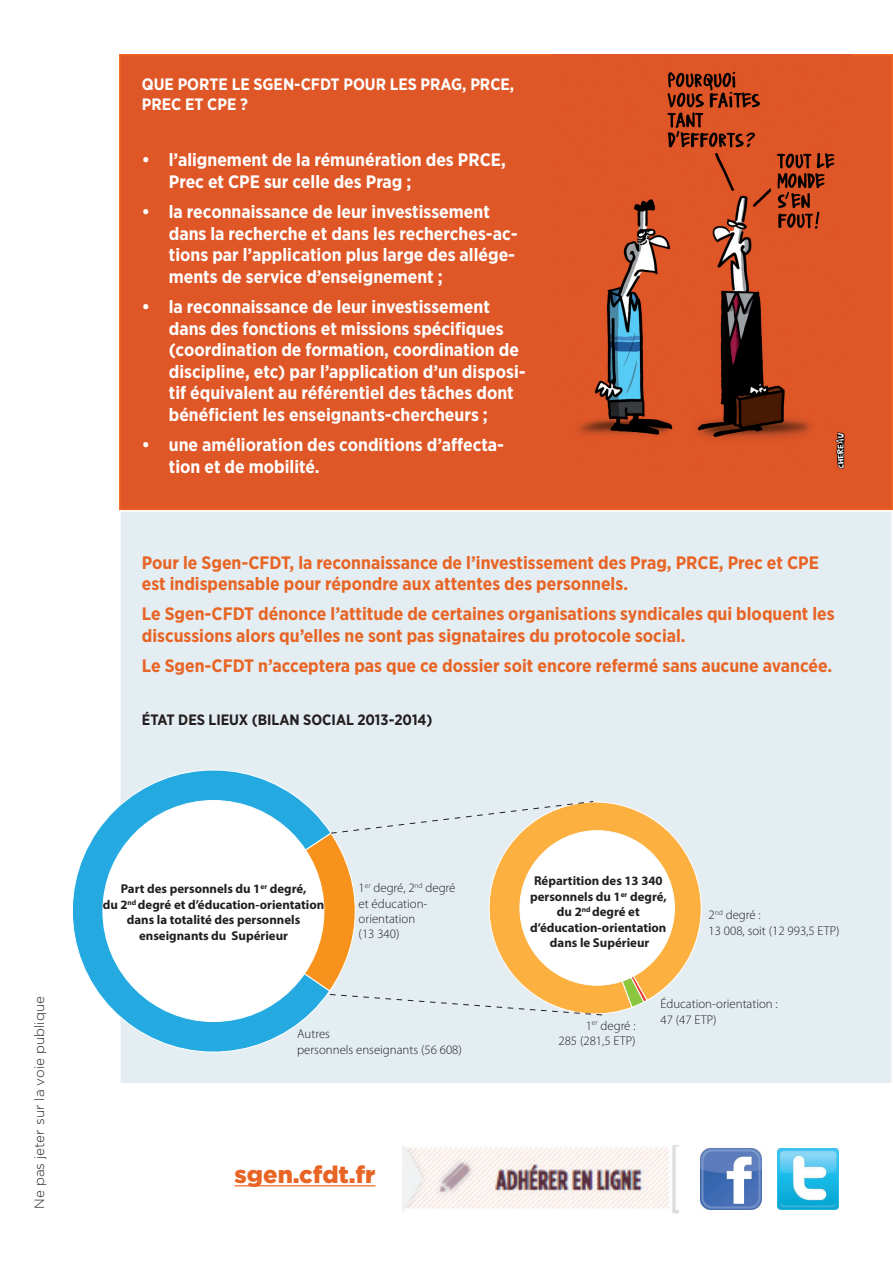
<style>
.page{position:relative;width:893px;height:1263px;background:#fff}
.page>*{position:absolute;margin:0;border:0;box-sizing:border-box;transform-origin:0 0}
.t1{font:900 24px "Gotham";color:#e86424}
.t2{font:700 18px/21.6px "Gotham Narrow";color:#fff}
.t3{font:700 18px/21.6px "Gotham Narrow";color:#e86424}
.t4{font:700 16.5px "Gotham Narrow";color:#fff}
.t5{font:700 15px "Gotham Narrow";color:#231f20}
.t6{font:300 13.5px "Gotham";color:#231f20}
.t7{font:700 12.9px/15.5px "Myriad Pro";color:#231f20;text-align:center}
.t8{font:300 12.9px/15.5px "Myriad Pro";color:#231f20}
</style>
<div class="page">
<div style="left:120px;top:55px;width:772px;height:454px;background:#df5627"></div>
<div style="left:120px;top:511px;width:772px;height:573px;background:#e4edf2"></div>
<svg style="left:648px;top:816px;width:54px;height:184px"></svg>
<div style="left:520px;top:831px;width:154px;height:154px;background:#fff;border-radius:50%"></div>
<svg style="left:72px;top:751px;width:236px;height:313px"></svg>
<div style="left:103px;top:800px;width:221px;height:221px;background:#fff;border-radius:50%"></div>
<svg style="left:217px;top:800px;width:431px;height:216px"></svg>
<img style="left:553px;top:54px;width:299px;height:415px">
<img style="left:700px;top:1148px;width:61px;height:61px">
<img style="left:778px;top:1148px;width:61px;height:61px">
<hr style="left:235px;top:1185px;width:140px;height:1px;background:#e86424">
<img style="left:402px;top:1145px;width:276px;height:68px">
<p class="t4" style="left:142px;top:74px;width:170px">Que porte le Sgen-CFDT</p>
<p class="t4" style="left:343px;top:74px;width:172px">pour les Prag, PRCE,</p>
<p class="t4" style="left:142px;top:93px;width:108px">Prec et CPE ?</p>
<p class="t2" style="left:169px;top:149px;width:338px;text-indent:-27px">• l’alignement de la rémunération des PRCE,<br>Prec et CPE sur celle des Prag ;</p>
<p class="t2" style="left:169px;top:201px;width:350px;text-indent:-27px">• la reconnaissance de leur investissement dans la recherche et dans les recherches-ac&shy;tions par l’application plus large des allége&shy;ments de service d’enseignement ;</p>
<p class="t2" style="left:169px;top:296px;width:358px;text-indent:-27px">• la reconnaissance de leur investissement dans des fonctions et missions spécifiques (coordination de formation, coordination de discipline, etc) par l’application d’un disposi&shy;tif équivalent au référentiel des tâches dont bénéficient les enseignants-chercheurs ;</p>
<p class="t2" style="left:169px;top:434px;width:337px;text-indent:-27px">• une amélioration des conditions d’affecta&shy;tion et de mobilité.</p>
<p class="t3" style="left:142px;top:551px;width:677px;text-indent:148px">, la reconnaissance de l’investissement des Prag, PRCE, Prec et CPE est indispensable pour répondre aux attentes des personnels.</p>
<p class="t3" style="left:142px;top:603px;width:82px">Le Sgen-CFDT</p>
<p class="t3" style="left:142px;top:551px;width:118px">Pour le Sgen-CFDT</p>
<p class="t3" style="left:142px;top:603px;width:694px;text-indent:116px">dénonce l’attitude de certaines organisations syndicales qui bloquent les discussions alors qu’elles ne sont pas signataires du protocole social.</p>
<p class="t3" style="left:142px;top:655px;width:82px">Le Sgen-CFDT</p>
<p class="t3" style="left:258px;top:655px;width:576px">n’acceptera pas que ce dossier soit encore refermé sans aucune avancée.</p>
<p class="t5" style="left:142px;top:710px;width:292px">État des lieux (bilan social 2013-2014)</p>
<p class="t6" style="left:31px;top:1209px;width:214px;rotate:-90deg">Ne pas jeter sur la voie publique</p>
<p class="t7" style="left:103px;top:881px;width:223px">Part des personnels du 1<sup>er</sup> degré,<br>du 2<sup>nd</sup> degré et d’éducation-orientation dans la totalité des personnels enseignants du Supérieur</p>
<p class="t8" style="left:359px;top:880px;width:98px">1<sup>er</sup> degré, 2<sup>nd</sup> degré et éducation&shy;orientation<br>(13 340)</p>
<p class="t8" style="left:297px;top:1026px;width:166px">Autres<br>personnels enseignants (56 608)</p>
<h1 class="t1" style="left:235px;top:1158px;width:142px">sgen.cfdt.fr</h1>
<p class="t7" style="left:530px;top:873px;width:138px">Répartition des 13 340 personnels du 1<sup>er</sup> degré, du 2<sup>nd</sup> degré et d’éducation-orientation dans le Supérieur</p>
<p class="t8" style="left:708px;top:907px;width:133px">2<sup>nd</sup> degré :<br>13 008, soit (12 993,5 ETP)</p>
<p class="t8" style="left:558px;top:1017px;width:79px;text-align:right">1<sup>er</sup> degré :<br>285 (281,5 ETP)</p>
<p class="t8" style="left:660px;top:996px;width:119px">Éducation-orientation :<br>47 (47 ETP)</p>
</div>
